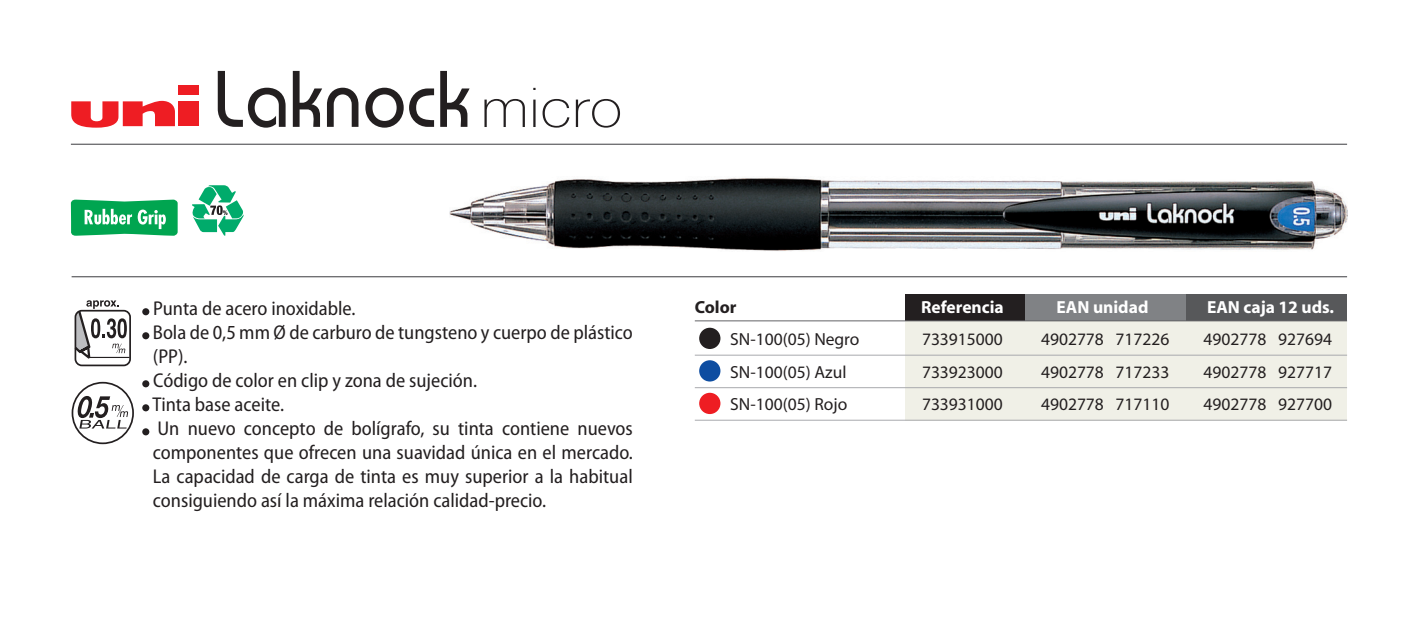
<style>
.page{position:relative;width:1418px;height:617px;background:#fff}
.page>*{position:absolute;margin:0;border:0;box-sizing:border-box;transform-origin:0 0}
.t1{font:semi-condensed 20px/24px "Myriad Pro";color:#231f20}
.t2{font:17.5px "Myriad Pro";color:#231f20}
.t3{font:700 17.5px "Myriad";color:#fff}
.t4{font:700 17.5px "Myriad";color:#231f20}
</style>
<div class="page">
<div style="left:905px;top:294px;width:120px;height:27px;background:#231f20"></div>
<div style="left:1025px;top:294px;width:161px;height:27px;background:#808285"></div>
<div style="left:1186px;top:294px;width:160px;height:27px;background:#57585a"></div>
<div style="left:905px;top:320px;width:441px;height:100px;background:#f0f0e7"></div>
<hr style="left:694px;top:320px;width:652px;height:1px;background:#636366">
<hr style="left:694px;top:354px;width:652px;height:1px;background:#a8a9ad">
<hr style="left:694px;top:387px;width:652px;height:1px;background:#a8a9ad">
<hr style="left:694px;top:419px;width:652px;height:1px;background:#a8a9ad">
<div style="left:699px;top:327px;width:21px;height:22px;background:#231f20;border-radius:50%"></div>
<div style="left:699px;top:360px;width:21px;height:21px;background:#0d4da1;border-radius:50%"></div>
<div style="left:699px;top:392px;width:21px;height:22px;background:#ee1d23;border-radius:50%"></div>
<hr style="left:72px;top:276px;width:1274px;height:1px;background:#636366">
<hr style="left:71px;top:144px;width:1275px;height:1px;background:#636366">
<img style="left:449px;top:178px;width:897px;height:73px">
<svg style="left:72px;top:382px;width:61px;height:61px"></svg>
<div style="left:72px;top:382px;width:62px;height:62px;border:2px solid #231f20;border-radius:50%"></div>
<svg style="left:77px;top:396px;width:51px;height:32px"></svg>
<div style="left:75px;top:310px;width:56px;height:56px;border:2px solid #231f20;border-radius:6px"></div>
<hr style="left:89px;top:357px;width:40px;height:1px;background:#231f20">
<svg style="left:74px;top:300px;width:53px;height:61px"></svg>
<div style="left:142px;top:308px;width:7px;height:7px;background:#231f20;border-radius:50%"></div>
<div style="left:142px;top:332px;width:7px;height:7px;background:#231f20;border-radius:50%"></div>
<div style="left:142px;top:380px;width:7px;height:7px;background:#231f20;border-radius:50%"></div>
<div style="left:142px;top:404px;width:7px;height:7px;background:#231f20;border-radius:50%"></div>
<div style="left:142px;top:428px;width:7px;height:7px;background:#231f20;border-radius:50%"></div>
<div style="left:179px;top:101px;width:20px;height:25px;background:#ee1d23"></div>
<div style="left:179px;top:85px;width:20px;height:9px;background:#ee1d23"></div>
<svg style="left:71px;top:101px;width:104px;height:27px"></svg>
<svg style="left:365px;top:88px;width:69px;height:40px"></svg>
<svg style="left:218px;top:71px;width:67px;height:57px"></svg>
<svg style="left:293px;top:71px;width:65px;height:56px"></svg>
<svg style="left:440px;top:71px;width:29px;height:56px"></svg>
<svg style="left:71px;top:199px;width:107px;height:37px"></svg>
<svg style="left:192px;top:185px;width:52px;height:51px"></svg>
<svg style="left:484px;top:99px;width:41px;height:28px"></svg>
<hr style="left:533px;top:100px;width:2px;height:27px;background:#231f20">
<svg style="left:542px;top:99px;width:27px;height:29px"></svg>
<svg style="left:576px;top:99px;width:44px;height:29px"></svg>
<p class="t1" style="left:152px;top:297px;width:482px">Punta de acero inoxidable.<br>Bola de 0,5 mm Ø de carburo de tungsteno y cuerpo de plástico (PP).<br>Código de color en clip y zona de sujeción.<br>Tinta base aceite.<br>Un nuevo concepto de bolígrafo, su tinta contiene nuevos componentes que ofrecen una suavidad única en el mercado.<br>La capacidad de carga de tinta es muy superior a la habitual consiguiendo así la máxima relación calidad-precio.</p>
<p class="t4" style="left:694px;top:298px;width:43px">Color</p>
<p class="t3" style="left:921px;top:298px;width:84px">Referencia</p>
<p class="t3" style="left:1056px;top:298px;width:93px">EAN unidad</p>
<p class="t3" style="left:1206px;top:298px;width:129px">EAN caja 12 uds.</p>
<p class="t2" style="left:730px;top:328px;width:131px">SN-100(05) Negro</p>
<p class="t2" style="left:922px;top:328px;width:82px">733915000</p>
<p class="t2" style="left:1041px;top:328px;width:130px">4902778 717226</p>
<p class="t2" style="left:1203px;top:328px;width:130px">4902778 927694</p>
<p class="t2" style="left:730px;top:361px;width:118px">SN-100(05) Azul</p>
<p class="t2" style="left:922px;top:361px;width:82px">733923000</p>
<p class="t2" style="left:1041px;top:361px;width:130px">4902778 717233</p>
<p class="t2" style="left:1203px;top:361px;width:130px">4902778 927717</p>
<p class="t2" style="left:730px;top:393px;width:119px">SN-100(05) Rojo</p>
<p class="t2" style="left:922px;top:393px;width:82px">733931000</p>
<p class="t2" style="left:1041px;top:393px;width:130px">4902778 717110</p>
<p class="t2" style="left:1203px;top:393px;width:130px">4902778 927700</p>
</div>
